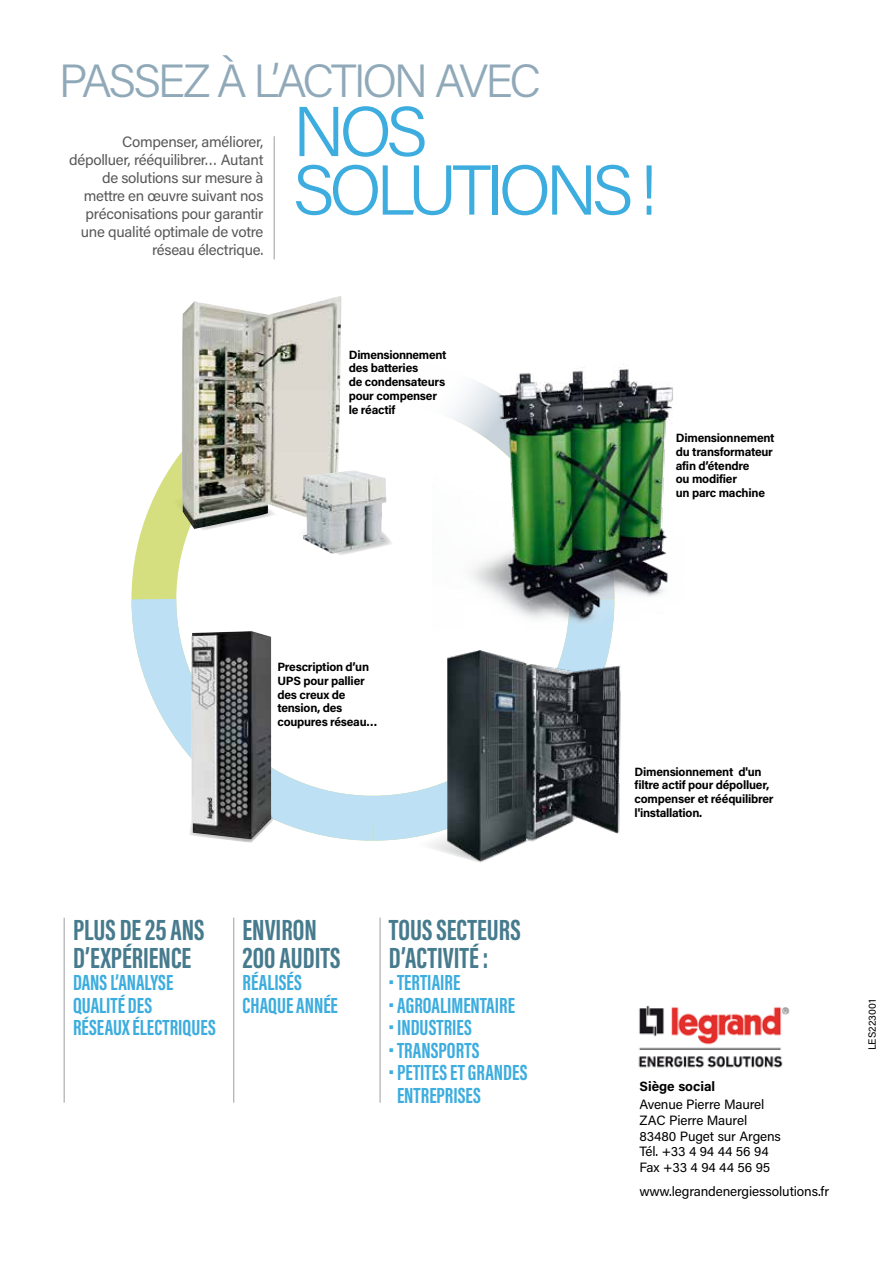
<style>
.page{position:relative;width:893px;height:1263px;background:#fff}
.page>*{position:absolute;margin:0;border:0;box-sizing:border-box;transform-origin:0 0}
.t1{font:300 70.5px/58.5px "Acumin Pro";letter-spacing:-.08em;color:#3cadde}
.t2{font:300 46.5px "Acumin Pro";letter-spacing:-.07em;color:#90a9b9}
.t3{font:700 30px/27.8px "Acumin Pro Extra Cond";color:#467a8d}
.t4{font:700 22.5px/22.5px "Acumin Pro Extra Cond";color:#3cadde}
.t5{font:15px/18px "Acumin Pro";letter-spacing:-.02em;color:#58585a;text-align:right}
.t6{font:13.5px/15.8px "Acumin Pro";letter-spacing:-.01em;color:#000}
.t7{font:700 13.5px "Acumin Pro";color:#000}
.t8{font:700 12px/13.8px "Acumin Pro";letter-spacing:-.02em;color:#000}
.t9{font:10.5px "Acumin Pro";color:#000}
</style>
<div class="page">
<svg style="left:131px;top:554px;width:249px;height:287px"></svg>
<svg style="left:328px;top:598px;width:283px;height:46px"></svg>
<svg style="left:187px;top:793px;width:87px;height:50px"></svg>
<img style="left:191px;top:631px;width:80px;height:208px">
<hr style="left:64px;top:918px;width:1px;height:185px;background:#9c9e9f">
<hr style="left:233px;top:918px;width:1px;height:185px;background:#9c9e9f">
<hr style="left:380px;top:918px;width:1px;height:185px;background:#9c9e9f">
<hr style="left:274px;top:136px;width:1px;height:124px;background:#9c9e9f">
<svg style="left:281px;top:297px;width:106px;height:301px"></svg>
<svg style="left:159px;top:473px;width:49px;height:58px"></svg>
<img style="left:182px;top:296px;width:159px;height:233px">
<svg style="left:296px;top:505px;width:96px;height:51px"></svg>
<img style="left:302px;top:470px;width:84px;height:84px">
<img style="left:432px;top:364px;width:241px;height:275px">
<img style="left:638px;top:1005px;width:152px;height:63px">
<svg style="left:380px;top:781px;width:104px;height:82px"></svg>
<img style="left:447px;top:650px;width:174px;height:211px">
<h2 class="t2" style="left:59px;top:49px;width:483px">PASSEZ À L’ACTION AVEC</h2>
<h1 class="t1" style="left:293px;top:99px;width:366px">NOS<br>SOLUTIONS!</h1>
<p class="t5" style="left:69px;top:132px;width:196px">Compenser, améliorer, dépolluer, rééquilibrer… Autant de solutions sur mesure à mettre en œuvre suivant nos préconisations pour garantir une qualité optimale de votre réseau électrique.</p>
<p class="t8" style="left:349px;top:347px;width:99px">Dimensionnement des batteries<br>de condensateurs pour compenser le réactif</p>
<p class="t8" style="left:676px;top:430px;width:100px">Dimensionnement du transformateur afin d’étendre<br>ou modifier<br>un parc machine</p>
<p class="t8" style="left:277px;top:659px;width:102px">Prescription d’un<br>UPS pour pallier des creux de tension, des coupures réseau…</p>
<h3 class="t3" style="left:73px;top:915px;width:133px">PLUS DE 25 ANS<br>D’EXPÉRIENCE</h3>
<h3 class="t4" style="left:73px;top:971px;width:144px">DANS L’ANALYSE<br>QUALITÉ DES<br>RÉSEAUX ÉLECTRIQUES</h3>
<h3 class="t3" style="left:243px;top:915px;width:99px">ENVIRON<br>200 AUDITS</h3>
<h3 class="t4" style="left:243px;top:971px;width:97px">RÉALISÉS<br>CHAQUE ANNÉE</h3>
<h3 class="t3" style="left:389px;top:915px;width:133px">TOUS SECTEURS<br>D’ACTIVITÉ:</h3>
<h3 class="t4" style="left:389px;top:971px;width:73px">• TERTIAIRE</h3>
<h3 class="t4" style="left:389px;top:993px;width:128px">• AGROALIMENTAIRE</h3>
<h3 class="t4" style="left:389px;top:1016px;width:85px">• INDUSTRIES</h3>
<h3 class="t4" style="left:389px;top:1038px;width:92px">• TRANSPORTS</h3>
<h3 class="t4" style="left:397px;top:1061px;width:132px;text-indent:-8px">• PETITES ET GRANDES<br>ENTREPRISES</h3>
<p class="t8" style="left:635px;top:764px;width:141px">Dimensionnement d'un filtre actif pour dépolluer, compenser et rééquilibrer l'installation.</p>
<p class="t7" style="left:639px;top:1077px;width:77px">Siège social</p>
<p class="t6" style="left:639px;top:1096px;width:143px">Avenue Pierre Maurel<br>ZAC Pierre Maurel<br>83480 Puget sur Argens<br>Tél. +33 4 94 44 56 94<br>Fax +33 4 94 44 56 95</p>
<p class="t6" style="left:639px;top:1183px;width:191px">www.legrandenergiessolutions.fr</p>
<p class="t9" style="left:865px;top:1050px;width:53px;rotate:-90deg">LES223001</p>
</div>
